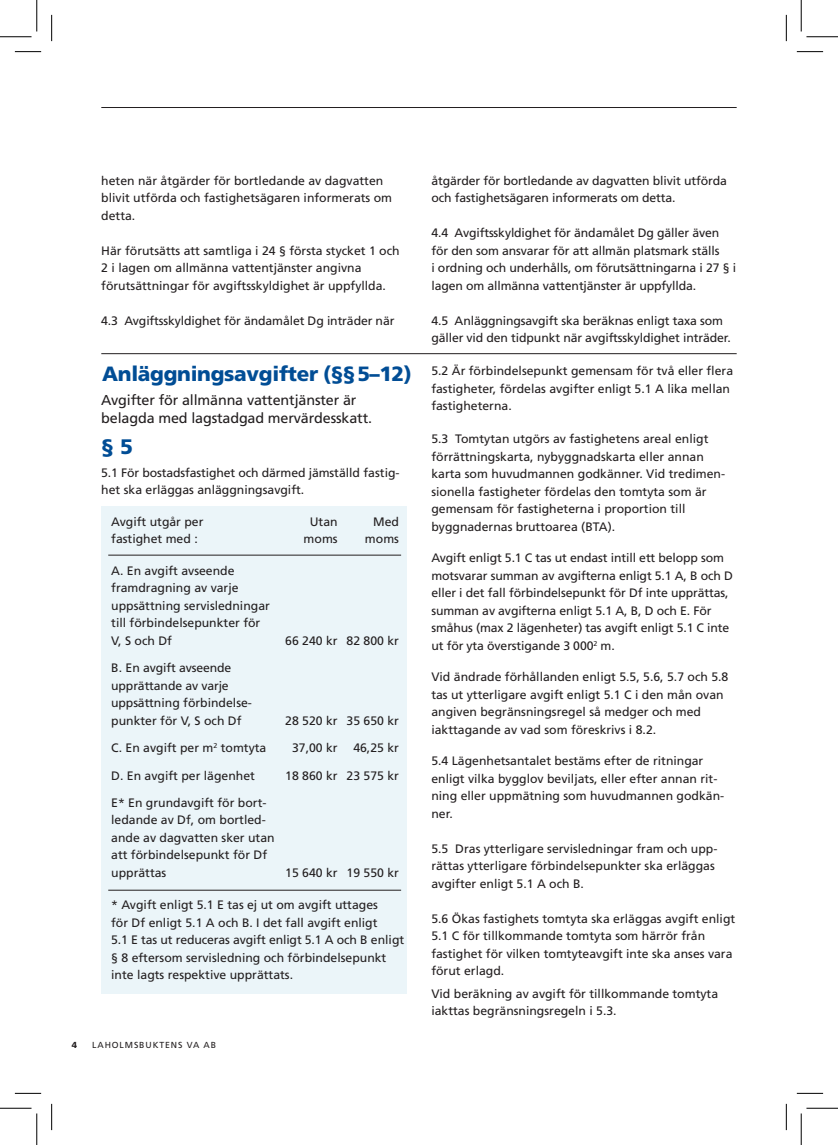
<style>
.page{position:relative;width:838px;height:1145px;background:#fff}
.page>*{position:absolute;margin:0;border:0;box-sizing:border-box;transform-origin:0 0}
.t1{font:900 21px "Frutiger LT Std";color:#014d95}
.t2{font:900 20.65px "Frutiger LT Std";letter-spacing:-.015em;color:#014d95}
.t3{font:14.35px/17.5px "Frutiger LT Std";letter-spacing:-.01em;color:#231f20}
.t4{font:12.25px/17.5px "Frutiger LT Std";color:#231f20}
.t5{font:8.75px "Frutiger LT Std";letter-spacing:.1em;color:#231f20}
.t6{font:900 8.75px "Frutiger LT Std";color:#231f20}
</style>
<div class="page">
<hr style="left:101px;top:107px;width:635px;height:1px;background:#231f20">
<div style="left:101px;top:507px;width:305px;height:487px;background:#ebf5f9"></div>
<hr style="left:101px;top:353px;width:635px;height:1px;background:#231f20">
<hr style="left:108px;top:555px;width:293px;height:1px;background:#231f20">
<hr style="left:108px;top:890px;width:293px;height:1px;background:#231f20">
<svg style="left:15px;top:51px;width:26px;height:1px"></svg>
<svg style="left:796px;top:51px;width:27px;height:1px"></svg>
<svg style="left:15px;top:1093px;width:26px;height:1px"></svg>
<svg style="left:796px;top:1093px;width:27px;height:1px"></svg>
<svg style="left:51px;top:15px;width:1px;height:26px"></svg>
<svg style="left:51px;top:1104px;width:1px;height:26px"></svg>
<svg style="left:786px;top:15px;width:1px;height:26px"></svg>
<svg style="left:786px;top:1104px;width:1px;height:26px"></svg>
<hr style="left:0;top:36px;width:32px;height:1px;background:#000">
<hr style="left:806px;top:36px;width:31px;height:1px;background:#000">
<hr style="left:0;top:1108px;width:32px;height:1px;background:#000">
<hr style="left:806px;top:1108px;width:31px;height:1px;background:#000">
<hr style="left:36px;top:0;width:1px;height:31px;background:#000">
<hr style="left:36px;top:1113px;width:1px;height:32px;background:#000">
<hr style="left:800px;top:0;width:1px;height:31px;background:#000">
<hr style="left:800px;top:1113px;width:1px;height:32px;background:#000">
<p class="t4" style="left:101px;top:172px;width:292px">heten när åtgärder för bortledande av dagvatten blivit utförda och fastighetsägaren informerats om detta.</p>
<p class="t4" style="left:101px;top:242px;width:300px">Här förutsätts att samtliga i 24 § första stycket 1 och<br>2 i lagen om allmänna vattentjänster angivna förutsättningar för avgiftsskyldighet är uppfyllda.</p>
<p class="t4" style="left:101px;top:312px;width:294px">4.3 Avgiftsskyldighet för ändamålet Dg inträder när</p>
<h2 class="t2" style="left:102px;top:362px;width:311px">Anläggningsavgifter (§§ 5–12)</h2>
<p class="t3" style="left:101px;top:392px;width:272px">Avgifter för allmänna vattentjänster är belagda med lagstadgad mervärdesskatt.</p>
<h1 class="t1" style="left:101px;top:434px;width:33px">§ 5</h1>
<p class="t4" style="left:101px;top:464px;width:300px">5.1 För bostadsfastighet och därmed jämställd fastig&shy;het ska erläggas anläggningsavgift.</p>
<p class="t4" style="left:111px;top:513px;width:94px">Avgift utgår per</p>
<p class="t4" style="left:310px;top:513px;width:29px">Utan</p>
<p class="t4" style="left:373px;top:513px;width:27px">Med</p>
<p class="t4" style="left:111px;top:530px;width:88px">fastighet med :</p>
<p class="t4" style="left:303px;top:530px;width:36px">moms</p>
<p class="t4" style="left:365px;top:530px;width:36px">moms</p>
<p class="t4" style="left:111px;top:562px;width:160px">A. En avgift avseende framdragning av varje uppsättning servisledningar till förbindelsepunkter för<br>V, S och Df</p>
<p class="t4" style="left:285px;top:632px;width:115px">66 240 kr 82 800 kr</p>
<p class="t4" style="left:111px;top:659px;width:142px">B. En avgift avseende upprättande av varje uppsättning förbindelse&shy;punkter för V, S och Df</p>
<p class="t4" style="left:285px;top:712px;width:115px">28 520 kr 35 650 kr</p>
<p class="t4" style="left:111px;top:739px;width:157px">C. En avgift per m<sup>2</sup> tomtyta</p>
<p class="t4" style="left:292px;top:739px;width:47px">37,00 kr</p>
<p class="t4" style="left:353px;top:739px;width:47px">46,25 kr</p>
<p class="t4" style="left:111px;top:767px;width:145px">D. En avgift per lägenhet</p>
<p class="t4" style="left:285px;top:767px;width:115px">18 860 kr 23 575 kr</p>
<p class="t4" style="left:111px;top:794px;width:165px">E* En grundavgift för bort&shy;ledande av Df, om bortled&shy;ande av dagvatten sker utan att förbindelsepunkt för Df upprättas</p>
<p class="t4" style="left:285px;top:864px;width:115px">15 640 kr 19 550 kr</p>
<p class="t4" style="left:111px;top:896px;width:294px">* Avgift enligt 5.1 E tas ej ut om avgift uttages<br>för Df enligt 5.1 A och B. I det fall avgift enligt<br>5.1 E tas ut reduceras avgift enligt 5.1 A och B enligt § 8 eftersom servisledning och förbindelsepunkt inte lagts respektive upprättats.</p>
<p class="t6" style="left:72px;top:1040px;width:7px">4</p>
<p class="t5" style="left:92px;top:1040px;width:125px">LAHOLMSBUKTENS VA AB</p>
<p class="t4" style="left:431px;top:172px;width:297px">åtgärder för bortledande av dagvatten blivit utförda och fastighetsägaren informerats om detta.</p>
<p class="t4" style="left:431px;top:224px;width:306px">4.4 Avgiftsskyldighet för ändamålet Dg gäller även för den som ansvarar för att allmän platsmark ställs<br>i ordning och underhålls, om förutsättningarna i 27 § i lagen om allmänna vattentjänster är uppfyllda.</p>
<p class="t4" style="left:431px;top:312px;width:301px">4.5 Anläggningsavgift ska beräknas enligt taxa som gäller vid den tidpunkt när avgiftsskyldighet inträder.</p>
<p class="t4" style="left:431px;top:362px;width:303px">5.2 Är förbindelsepunkt gemensam för två eller flera fastigheter, fördelas avgifter enligt 5.1 A lika mellan fastigheterna.</p>
<p class="t4" style="left:431px;top:430px;width:295px">5.3 Tomtytan utgörs av fastighetens areal enligt förrättningskarta, nybyggnadskarta eller annan karta som huvudmannen godkänner. Vid tredimen&shy;sionella fastigheter fördelas den tomtyta som är gemensam för fastigheterna i proportion till byggnadernas bruttoarea (BTA).</p>
<p class="t4" style="left:431px;top:549px;width:303px">Avgift enligt 5.1 C tas ut endast intill ett belopp som motsvarar summan av avgifterna enligt 5.1 A, B och D eller i det fall förbindelsepunkt för Df inte upprättas, summan av avgifterna enligt 5.1 A, B, D och E. För småhus (max 2 lägenheter) tas avgift enligt 5.1 C inte ut för yta överstigande 3 000<sup>2</sup> m.</p>
<p class="t4" style="left:431px;top:668px;width:298px">Vid ändrade förhållanden enligt 5.5, 5.6, 5.7 och 5.8 tas ut ytterligare avgift enligt 5.1 C i den mån ovan angiven begränsningsregel så medger och med iakttagande av vad som föreskrivs i 8.2.</p>
<p class="t4" style="left:431px;top:752px;width:294px">5.4 Lägenhetsantalet bestäms efter de ritningar enligt vilka bygglov beviljats, eller efter annan rit&shy;ning eller uppmätning som huvudmannen godkän&shy;ner.</p>
<p class="t4" style="left:431px;top:840px;width:287px">5.5 Dras ytterligare servisledningar fram och upp&shy;rättas ytterligare förbindelsepunkter ska erläggas avgifter enligt 5.1 A och B.</p>
<p class="t4" style="left:431px;top:910px;width:305px">5.6 Ökas fastighets tomtyta ska erläggas avgift enligt 5.1 C för tillkommande tomtyta som härrör från fastighet för vilken tomtyteavgift inte ska anses vara förut erlagd.</p>
<p class="t4" style="left:431px;top:985px;width:288px">Vid beräkning av avgift för tillkommande tomtyta iakttas begränsningsregeln i 5.3.</p>
</div>
